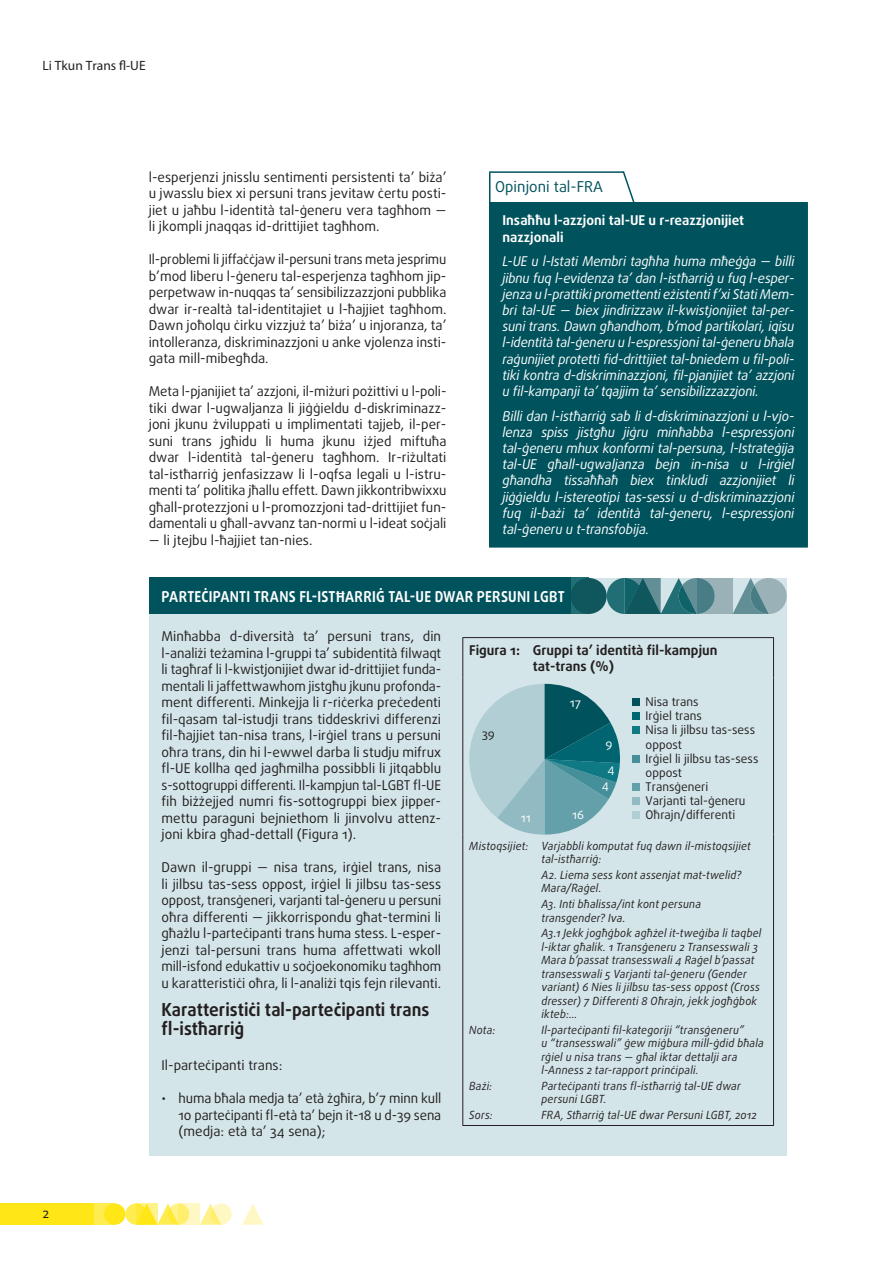
<style>
.page{position:relative;width:893px;height:1263px;background:#fff}
.page>*{position:absolute;margin:0;border:0;box-sizing:border-box;transform-origin:0 0}
.FRA_ACTIVITY_title{font:700 18px/19.5px "Daxline Pro";color:#231f20;scale:.95 1}
.FRA_ACTIVITY_super{font:700 15px "Daxline Pro";letter-spacing:.02em;color:#fff;scale:.91 1}
.opinion_header{font:15px "Daxline Pro";color:#00525d}
.text_body{font:13.5px/16.5px "Daxline Pro";color:#231f20;text-align:justify}
.opinion_text{font:italic 13.5px/16.2px "Daxline Pro";letter-spacing:-.01em;color:#fff;text-align:justify;scale:.96 1}
.opinion_text-2{font:italic 13.5px/16.2px "Daxline Pro";letter-spacing:-.01em;color:#fff;text-align:justify}
.text_list{font:13.5px/16.5px "Daxline Pro";letter-spacing:-.01em;color:#231f20;text-align:justify}
.opinion_title{font:700 13.5px/16.2px "Daxline Pro";color:#fff}
.figure_title{font:700 13.5px/16.5px "Daxline Pro";color:#231f20}
.t1{font:13.5px "Myriad Pro";color:#231f20}
.t2{font:12px/14.1px "Daxline Pro";color:#231f20}
.t3{font:12px/24.3px "Daxline Pro";color:#fff}
.Figure_source_notes{font:italic 11.25px/13.5px "Daxline Pro";letter-spacing:.015em;color:#231f20;scale:.95 1}
</style>
<div class="page">
<svg style="left:125px;top:1203px;width:22px;height:22px"></svg>
<div style="left:94px;top:1203px;width:21px;height:22px;background:#ffec50"></div>
<div style="left:0;top:1203px;width:94px;height:22px;background:#ffe616"></div>
<svg style="left:200px;top:1203px;width:18px;height:22px"></svg>
<svg style="left:242px;top:1204px;width:21px;height:21px"></svg>
<div style="left:104px;top:1203px;width:21px;height:22px;background:#ffe616;border-radius:50%"></div>
<svg style="left:157px;top:1203px;width:18px;height:22px"></svg>
<svg style="left:168px;top:1203px;width:21px;height:22px"></svg>
<svg style="left:210px;top:1203px;width:22px;height:22px"></svg>
<svg style="left:136px;top:1203px;width:21px;height:22px"></svg>
<svg style="left:179px;top:1203px;width:21px;height:22px"></svg>
<div style="left:490px;top:202px;width:317px;height:345px;background:#00525d"></div>
<hr style="left:489px;top:171px;width:135px;height:2px;background:#00525d">
<svg style="left:489px;top:173px;width:1px;height:29px"></svg>
<hr style="left:489px;top:202px;width:1px;height:344px;background:#00525d">
<hr style="left:806px;top:202px;width:2px;height:344px;background:#00525d">
<hr style="left:489px;top:546px;width:135px;height:2px;background:#00525d">
<hr style="left:624px;top:546px;width:184px;height:2px;background:#00525d">
<svg style="left:621px;top:171px;width:14px;height:31px"></svg>
<div style="left:149px;top:578px;width:638px;height:577px;background:#d4e5e9"></div>
<div style="left:553px;top:578px;width:36px;height:36px;background:#226e75"></div>
<div style="left:571px;top:578px;width:36px;height:36px;background:#0f575d;border-radius:50%"></div>
<svg style="left:607px;top:578px;width:180px;height:36px"></svg>
<hr style="left:462px;top:637px;width:312px;height:1px;background:#231f20">
<hr style="left:462px;top:638px;width:1px;height:39px;background:#231f20">
<hr style="left:773px;top:638px;width:1px;height:39px;background:#231f20">
<hr style="left:462px;top:677px;width:1px;height:158px;background:#231f20">
<hr style="left:773px;top:677px;width:1px;height:158px;background:#231f20">
<hr style="left:462px;top:835px;width:1px;height:290px;background:#231f20">
<hr style="left:773px;top:835px;width:1px;height:290px;background:#231f20">
<hr style="left:462px;top:1125px;width:312px;height:1px;background:#231f20">
<svg style="left:469px;top:684px;width:152px;height:151px"></svg>
<div style="left:633px;top:698px;width:7px;height:8px;background:#00525d"></div>
<div style="left:633px;top:712px;width:7px;height:8px;background:#006570"></div>
<div style="left:633px;top:726px;width:7px;height:8px;background:#0f7984"></div>
<div style="left:633px;top:755px;width:7px;height:7px;background:#448f9a"></div>
<div style="left:633px;top:783px;width:7px;height:8px;background:#63a0aa"></div>
<div style="left:633px;top:797px;width:7px;height:8px;background:#91bac3"></div>
<div style="left:633px;top:812px;width:7px;height:7px;background:#b1ced5"></div>
<div style="left:149px;top:578px;width:422px;height:36px;background:#00525d"></div>
<p class="t1" style="left:43px;top:57px;width:105px">Li Tkun Trans fl‑UE</p>
<p class="text_body" style="left:149px;top:169px;width:299px">l‑esperjenzi jnisslu sentimenti persistenti ta’ biża’ u jwasslu biex xi persuni trans jevitaw ċertu posti‑ jiet u jaħbu l‑identità tal‑ġeneru vera tagħhom — li jkompli jnaqqas id‑drittijiet tagħhom.</p>
<p class="text_body" style="left:149px;top:251px;width:299px">Il‑problemi li jiffaċċjaw il‑persuni trans meta jesprimu b’mod liberu l‑ġeneru tal‑esperjenza tagħhom jip‑ perpetwaw in‑nuqqas ta’ sensibilizzazzjoni pubblika dwar ir‑realtà tal‑identitajiet u l‑ħajjiet tagħhom.<br>Dawn joħolqu ċirku vizzjuż ta’ biża’ u injoranza, ta’ intolleranza, diskriminazzjoni u anke vjolenza insti‑ gata mill‑mibegħda.</p>
<p class="text_body" style="left:149px;top:383px;width:299px">Meta l‑pjanijiet ta’ azzjoni, il‑miżuri pożittivi u l‑poli‑ tiki dwar l‑ugwaljanza li jiġġieldu d‑diskriminazz‑ joni jkunu żviluppati u implimentati tajjeb, il‑per‑ suni trans jgħidu li huma jkunu iżjed miftuħa dwar l‑identità tal‑ġeneru tagħhom. Ir‑riżultati tal‑istħarriġ jenfasizzaw li l‑oqfsa legali u l‑istru‑ menti ta’ politika jħallu effett. Dawn jikkontribwixxu għall‑protezzjoni u l‑promozzjoni tad‑drittijiet fun‑ damentali u għall‑avvanz tan‑normi u l‑ideat soċjali</p>
<p class="text_body" style="left:149px;top:532px;width:165px">— li jtejbu l‑ħajjiet tan‑nies.</p>
<p class="opinion_header" style="left:495px;top:177px;width:109px">Opinjoni tal‑FRA</p>
<p class="opinion_title" style="left:502px;top:213px;width:243px">Insaħħu l‑azzjoni tal‑UE u r‑reazzjonijiet nazzjonali</p>
<p class="opinion_text" style="left:502px;top:253px;width:306px">L‑UE u l‑Istati Membri tagħha huma mħeġġa — billi jibnu fuq l‑evidenza ta’ dan l‑istħarriġ u fuq l‑esper‑ jenza u l‑prattiki promettenti eżistenti f’xi Stati Mem‑ bri tal‑UE — biex jindirizzaw il‑kwistjonijiet tal‑per‑ suni trans. Dawn għandhom, b’mod partikolari, iqisu l‑identità tal‑ġeneru u l‑espressjoni tal‑ġeneru bħala raġunijiet protetti fid‑drittijiet tal‑bniedem u fil‑poli‑ tiki kontra d‑diskriminazzjoni, fil‑pjanijiet ta’ azzjoni u fil‑kampanji ta’ tqajjim ta’ sensibilizzazzjoni.</p>
<p class="opinion_text-2" style="left:502px;top:408px;width:293px">Billi dan l‑istħarriġ sab li d‑diskriminazzjoni u l‑vjo‑ lenza spiss jistgħu jiġru minħabba l‑espressjoni tal‑ġeneru mhux konformi tal‑persuna, l‑Istrateġija tal‑UE għall‑ugwaljanza bejn in‑nisa u l‑irġiel għandha tissaħħaħ biex tinkludi azzjonijiet li jiġġieldu l‑istereotipi tas‑sessi u d‑diskriminazzjoni fuq il‑bażi ta’ identità tal‑ġeneru, l‑espressjoni tal‑ġeneru u t‑transfobija.</p>
<p class="FRA_ACTIVITY_super" style="left:162px;top:586px;width:444px">PARTEĊIPANTI TRANS FL‑ISTĦARRIĠ TAL‑UE DWAR PERSUNI LGBT</p>
<p class="text_body" style="left:43px;top:1205px;width:8px">2</p>
<p class="text_body" style="left:162px;top:628px;width:281px">Minħabba d‑diversità ta’ persuni trans, din l‑analiżi teżamina l‑gruppi ta’ subidentità filwaqt li tagħraf li l‑kwistjonijiet dwar id‑drittijiet funda‑ mentali li jaffettwawhom jistgħu jkunu profonda‑ ment differenti. Minkejja li r‑riċerka preċedenti fil‑qasam tal‑istudji trans tiddeskrivi differenzi fil‑ħajjiet tan‑nisa trans, l‑irġiel trans u persuni oħra trans, din hi l‑ewwel darba li studju mifrux fl‑UE kollha qed jagħmilha possibbli li jitqabblu s‑sottogruppi differenti. Il‑kampjun tal‑LGBT fl‑UE fih biżżejjed numri fis‑sottogruppi biex jipper‑ mettu paraguni bejniethom li jinvolvu attenz‑ joni kbira għad‑dettall (Figura 1).</p>
<p class="text_body" style="left:162px;top:859px;width:281px">Dawn il‑gruppi — nisa trans, irġiel trans, nisa li jilbsu tas‑sess oppost, irġiel li jilbsu tas‑sess oppost, transġeneri, varjanti tal‑ġeneru u persuni oħra differenti — jikkorrispondu għat‑termini li għażlu l‑parteċipanti trans huma stess. L‑esper‑ jenzi tal‑persuni trans huma affettwati wkoll mill‑isfond edukattiv u soċjoekonomiku tagħhom u karatteristiċi oħra, li l‑analiżi tqis fejn rilevanti.</p>
<p class="FRA_ACTIVITY_title" style="left:162px;top:1000px;width:283px">Karatteristiċi tal‑parteċipanti trans fl‑istħarriġ</p>
<p class="text_body" style="left:162px;top:1057px;width:122px">Il‑parteċipanti trans:</p>
<p class="text_list" style="left:179px;top:1090px;width:264px;text-indent:-17px">• huma bħala medja ta’ età żgħira, b’7 minn kull 10 parteċipanti fl‑età ta’ bejn it-18 u d-39 sena (medja: età ta’ 34 sena);</p>
<p class="figure_title" style="left:533px;top:641px;width:186px;text-indent:-64px">Figura 1: Gruppi ta’ identità fil‑kampjun tat‑trans (%)</p>
<p class="t3" style="left:570px;top:691px;width:13px">17</p>
<p class="t3" style="left:606px;top:732px;width:10px">9<br>4</p>
<p class="t3" style="left:602px;top:772px;width:9px">4</p>
<p class="t3" style="left:521px;top:806px;width:11px">11</p>
<p class="t3" style="left:572px;top:803px;width:13px">16</p>
<p class="t2" style="left:646px;top:695px;width:114px">Nisa trans<br>Irġiel trans<br>Nisa li jilbsu tas-sess oppost<br>Irġiel li jilbsu tas-sess oppost<br>Transġeneri<br>Varjanti tal-ġeneru<br>Oħrajn/differenti</p>
<p class="Figure_source_notes" style="left:541px;top:839px;width:222px;text-indent:-72px">Mistoqsijiet: Varjabbli komputat fuq dawn il‑mistoqsijiet tal‑istħarriġ:</p>
<p class="Figure_source_notes" style="left:541px;top:868px;width:212px">A2. Liema sess kont assenjat mat‑twelid?<br>Mara/Raġel.</p>
<p class="Figure_source_notes" style="left:541px;top:897px;width:169px">A3. Inti bħalissa/int kont persuna transgender? Iva.</p>
<p class="Figure_source_notes" style="left:541px;top:926px;width:233px">A3.1 Jekk jogħġbok agħżel it‑tweġiba li taqbel l‑iktar għalik. 1 Transġeneru 2 Transesswali 3<br>Mara b’passat transesswali 4 Raġel b’passat transesswali 5 Varjanti tal‑ġeneru (Gender variant) 6 Nies li jilbsu tas‑sess oppost (Cross dresser) 7 Differenti 8 Oħrajn, jekk jogħġbok ikteb:…</p>
<p class="Figure_source_notes" style="left:469px;top:1023px;width:29px">Nota:</p>
<p class="Figure_source_notes" style="left:541px;top:1023px;width:236px">Il‑parteċipanti fil‑kategoriji “transġeneru”<br>u “transesswali” ġew miġbura mill‑ġdid bħala rġiel u nisa trans — għal iktar dettalji ara l‑Anness 2 tar‑rapport prinċipali.</p>
<p class="Figure_source_notes" style="left:469px;top:1079px;width:26px">Bażi:</p>
<p class="Figure_source_notes" style="left:541px;top:1079px;width:211px">Parteċipanti trans fl‑istħarriġ tal‑UE dwar persuni LGBT.</p>
<p class="Figure_source_notes" style="left:469px;top:1108px;width:26px">Sors:</p>
<p class="Figure_source_notes" style="left:541px;top:1108px;width:228px">FRA, Stħarriġ tal‑UE dwar Persuni LGBT, 2012</p>
<p class="t2" style="left:482px;top:727px;width:14px">39</p>
</div>
